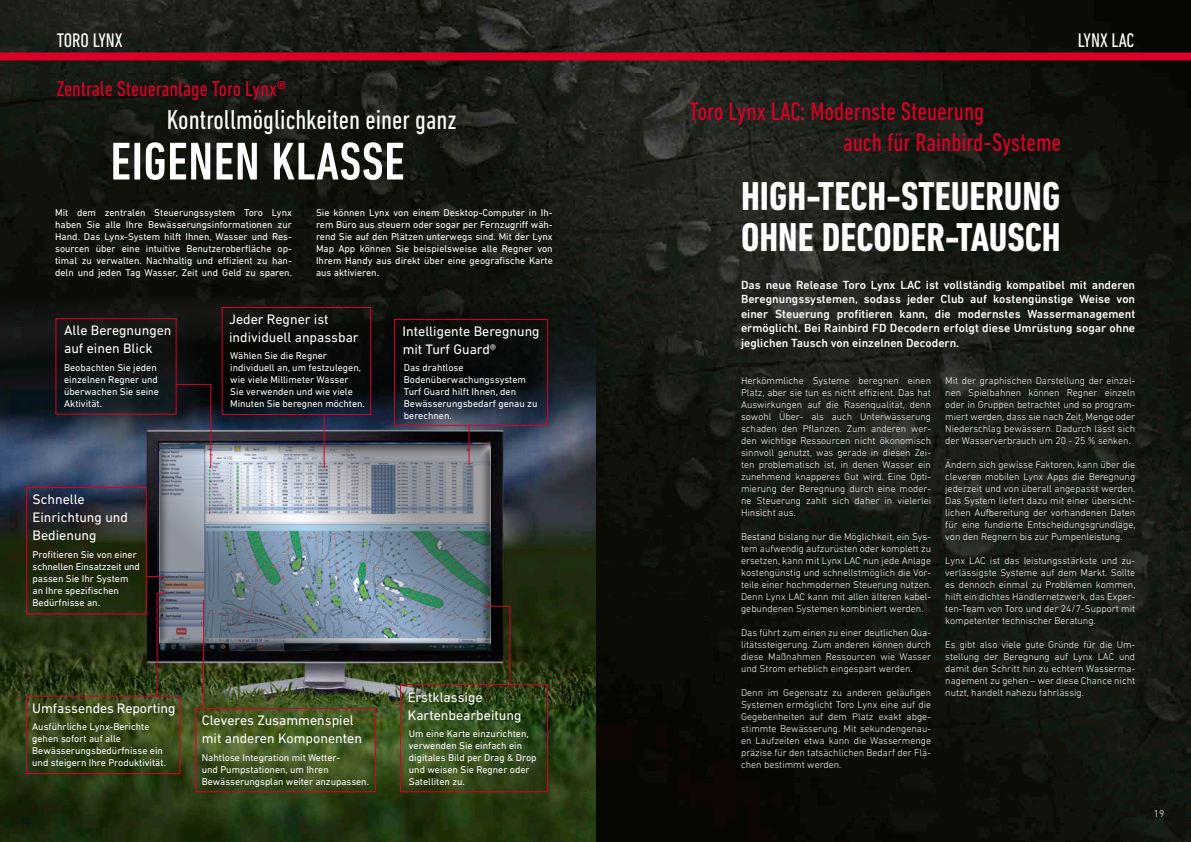
<style>
.page{position:relative;width:1191px;height:842px;background:#fff}
.page>*{position:absolute;margin:0;border:0;box-sizing:border-box;transform-origin:0 0}
.t1{font:500 condensed 54px "DIN Next LT Pro";letter-spacing:.01em;color:#fff}
.t2{font:700 condensed 41px/41px "DIN Next LT Pro";color:#fff}
.t3{font:condensed 27.9px "DIN Next LT Pro";color:#fff}
.t4{font:condensed 26px "DIN Next LT Pro";color:#db0028}
.t5{font:condensed 22px "DIN Next LT Pro";color:#db0028}
.t6{font:condensed 20px "DIN Next LT Pro";color:#fff}
.t7{font:14px/18px "DIN Next LT Pro";color:#fff}
.t8{font:500 12px/14.4px "DIN Next LT Pro";color:#fff;text-align:justify}
.t9{font:300 10px/12px "DIN Next LT Pro";color:#fff;text-align:justify}
.t10{font:10px/12px "DIN Next LT Pro";color:#fff}
.s1{font-weight:700}
</style>
<div class="page">
<img style="left:0;top:0;width:1191px;height:842px">
<img style="left:0;top:297px;width:595px;height:545px">
<div style="left:159px;top:442px;width:331px;height:208px;background:#000;opacity:.5"></div>
<svg style="left:175px;top:383px;width:37px;height:86px;background:#494753"></svg>
<div style="left:222px;top:307px;width:149px;height:108px;border:1px solid #db0028"></div>
<div style="left:394px;top:319px;width:154px;height:107px;border:1px solid #db0028"></div>
<hr style="left:324px;top:414px;width:1px;height:54px;background:#db0028">
<hr style="left:468px;top:426px;width:1px;height:39px;background:#db0028">
<svg style="left:483px;top:605px;width:28px;height:79px;background:#2a281c"></svg>
<div style="left:400px;top:684px;width:148px;height:108px;border:1px solid #db0028"></div>
<div style="left:26px;top:487px;width:121px;height:127px;border:1px solid #db0028"></div>
<svg style="left:147px;top:576px;width:19px;height:1px"></svg>
<div style="left:26px;top:696px;width:154px;height:78px;border:1px solid #db0028"></div>
<div style="left:195px;top:708px;width:181px;height:84px;border:1px solid #db0028"></div>
<svg style="left:156px;top:592px;width:11px;height:105px"></svg>
<hr style="left:203px;top:600px;width:1px;height:108px;background:#db0028">
<div style="left:0;top:52px;width:1191px;height:8px;background:#db0028"></div>
<h3 class="t6" style="left:57px;top:29px;width:68px">TORO LYNX</h3>
<h3 class="t5" style="left:57px;top:76px;width:231px">Zentrale Steueranlage Toro Lynx<span class="s1">®</span></h3>
<h3 class="t3" style="left:167px;top:104px;width:291px">Kontrollmöglichkeiten einer ganz</h3>
<h1 class="t1" style="left:110px;top:131px;width:296px">EIGENEN KLASSE</h1>
<p class="t10" style="left:55px;top:206px;width:238px;text-align:justify">Mit dem zentralen Steuerungssystem Toro Lynx haben Sie alle Ihre Bewässerungsinformationen zur Hand. Das Lynx-System hilft Ihnen, Wasser und Res&shy;sourcen über eine intuitive Benutzeroberfläche op&shy;timal zu verwalten. Nachhaltig und effizient zu han&shy;deln und jeden Tag Wasser, Zeit und Geld zu sparen.</p>
<p class="t10" style="left:316px;top:206px;width:238px;text-align:justify">Sie können Lynx von einem Desktop-Computer in Ih&shy;rem Büro aus steuern oder sogar per Fernzugriff wäh&shy;rend Sie auf den Plätzen unterwegs sind. Mit der Lynx Map App können Sie beispielsweise alle Regner von Ihrem Handy aus direkt über eine geografische Karte aus aktivieren.</p>
<h3 class="t7" style="left:64px;top:321px;width:109px">Alle Beregnungen auf einen Blick</h3>
<p class="t10" style="left:64px;top:362px;width:96px">Beobachten Sie jeden einzelnen Regner und überwachen Sie seine<br>Aktivität.</p>
<h3 class="t7" style="left:33px;top:490px;width:97px">Schnelle<br>Einrichtung und<br>Bedienung</h3>
<p class="t10" style="left:33px;top:548px;width:109px">Profitieren Sie von einer schnellen Einsatzzeit und passen Sie Ihr System an Ihre spezifischen<br>Bedürfnisse an.</p>
<h3 class="t7" style="left:229px;top:310px;width:131px">Jeder Regner ist individuell anpassbar</h3>
<p class="t10" style="left:230px;top:350px;width:136px">Wählen Sie die Regner individuell an, um festzulegen, wie viele Millimeter Wasser<br>Sie verwenden und wie viele<br>Minuten Sie beregnen möchten.</p>
<h3 class="t7" style="left:32px;top:699px;width:145px">Umfassendes Reporting</h3>
<p class="t10" style="left:32px;top:721px;width:135px">Ausführliche Lynx-Berichte gehen sofort auf alle<br>Bewässerungsbedürfnisse ein und steigern Ihre Produktivität.</p>
<h3 class="t7" style="left:202px;top:711px;width:162px">Cleveres Zusammenspiel mit anderen Komponenten</h3>
<p class="t10" style="left:202px;top:751px;width:169px">Nahtlose Integration mit Wetter-<br>und Pumpstationen, um Ihren<br>Bewässerungsplan weiter anzupassen.</p>
<h3 class="t7" style="left:403px;top:322px;width:139px">Intelligente Beregnung mit Turf Guard®</h3>
<p class="t10" style="left:404px;top:362px;width:135px">Das drahtlose<br>Bodenüberwachungssystem<br>Turf Guard hilft Ihnen, den<br>Bewässerungsbedarf genau zu berechnen.</p>
<h3 class="t7" style="left:408px;top:688px;width:115px">Erstklassige<br>Kartenbearbeitung</h3>
<p class="t10" style="left:409px;top:728px;width:129px">Um eine Karte einzurichten, verwenden Sie einfach ein digitales Bild per Drag &amp; Drop und weisen Sie Regner oder<br>Satelliten zu.</p>
<h3 class="t6" style="left:1078px;top:29px;width:58px">LYNX LAC</h3>
<h3 class="t4" style="left:689px;top:97px;width:297px">Toro Lynx LAC: Modernste Steuerung</h3>
<h3 class="t4" style="left:843px;top:128px;width:220px">auch für Rainbird-Systeme</h3>
<h2 class="t2" style="left:741px;top:175px;width:321px">HIGH-TECH-STEUERUNG<br>OHNE DECODER-TAUSCH</h2>
<p class="t8" style="left:741px;top:278px;width:396px">Das neue Release Toro Lynx LAC ist vollständig kompatibel mit anderen Beregnungssystemen, sodass jeder Club auf kostengünstige Weise von einer Steuerung profitieren kann, die modernstes Wassermanagement ermöglicht. Bei Rainbird FD Decodern erfolgt diese Umrüstung sogar ohne jeglichen Tausch von einzelnen Decodern.</p>
<p class="t9" style="left:741px;top:374px;width:191px">Herkömmliche Systeme beregnen einen Platz, aber sie tun es nicht effizient. Das hat Auswirkungen auf die Rasenqualität, denn sowohl Über- als auch Unterwässerung schaden den Pflanzen. Zum anderen wer&shy;den wichtige Ressourcen nicht ökonomisch sinnvoll genutzt, was gerade in diesen Zei&shy;ten problematisch ist, in denen Wasser ein zunehmend knapperes Gut wird. Eine Opti&shy;mierung der Beregnung durch eine moder&shy;ne Steuerung zahlt sich daher in vielerlei Hinsicht aus.</p>
<p class="t9" style="left:741px;top:530px;width:192px">Bestand bislang nur die Möglichkeit, ein Sys&shy;tem aufwendig aufzurüsten oder komplett zu ersetzen, kann mit Lynx LAC nun jede Anlage kostengünstig und schnellstmöglich die Vor&shy;teile einer hochmodernen Steuerung nutzen.<br>Denn Lynx LAC kann mit allen älteren kabel&shy;gebundenen Systemen kombiniert werden.</p>
<p class="t9" style="left:741px;top:626px;width:191px">Das führt zum einen zu einer deutlichen Qua&shy;litätssteigerung. Zum anderen können durch diese Maßnahmen Ressourcen wie Wasser und Strom erheblich eingespart werden.</p>
<p class="t9" style="left:741px;top:686px;width:191px">Denn im Gegensatz zu anderen geläufigen Systemen ermöglicht Toro Lynx eine auf die Gegebenheiten auf dem Platz exakt abge&shy;stimmte Bewässerung. Mit sekundengenau&shy;en Laufzeiten etwa kann die Wassermenge präzise für den tatsächlichen Bedarf der Flä&shy;chen bestimmt werden.</p>
<p class="t9" style="left:945px;top:374px;width:191px">Mit der graphischen Darstellung der einzel&shy;nen Spielbahnen können Regner einzeln oder in Gruppen betrachtet und so program&shy;miert werden, dass sie nach Zeit, Menge oder Niederschlag bewässern. Dadurch lässt sich der Wasserverbrauch um 20 - 25 % senken.</p>
<p class="t9" style="left:945px;top:458px;width:192px">Ändern sich gewisse Faktoren, kann über die cleveren mobilen Lynx Apps die Beregnung jederzeit und von überall angepasst werden.<br>Das System liefert dazu mit einer übersicht&shy;lichen Aufbereitung der vorhandenen Daten für eine fundierte Entscheidungsgrundlage, von den Regnern bis zur Pumpenleistung.</p>
<p class="t9" style="left:945px;top:554px;width:192px">Lynx LAC ist das leistungsstärkste und zu&shy;verlässigste Systeme auf dem Markt. Sollte es dennoch einmal zu Problemen kommen, hilft ein dichtes Händlernetzwerk, das Exper&shy;ten-Team von Toro und der 24/7-Support mit kompetenter technischer Beratung.</p>
<p class="t9" style="left:945px;top:638px;width:191px">Es gibt also viele gute Gründe für die Um&shy;stellung der Beregnung auf Lynx LAC und damit den Schritt hin zu echtem Wasserma&shy;nagement zu gehen – wer diese Chance nicht nutzt, handelt nahezu fahrlässig.</p>
<p class="t9" style="left:1153px;top:808px;width:12px">19</p>
</div>
